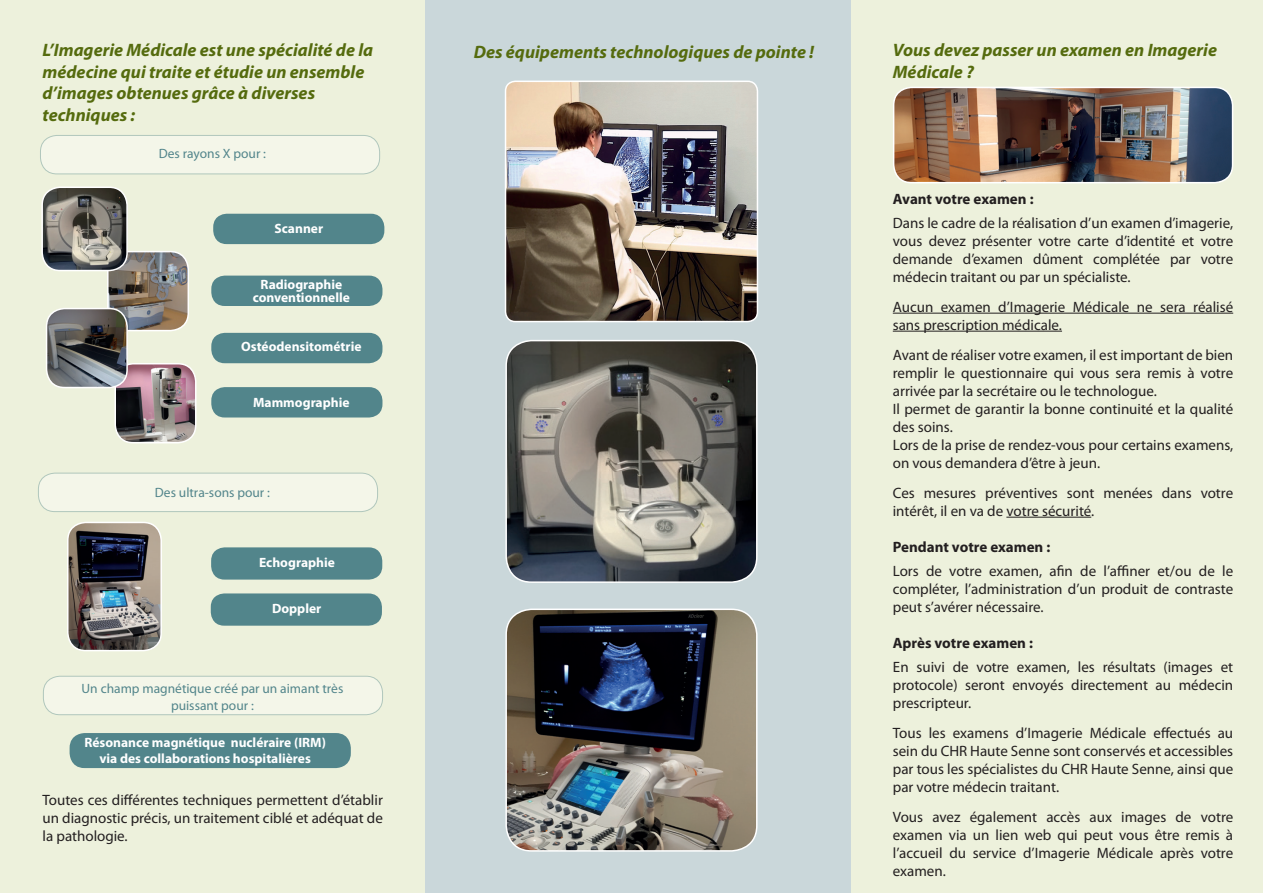
<style>
.page{position:relative;width:1263px;height:893px;background:#fff}
.page>*{position:absolute;margin:0;border:0;box-sizing:border-box;transform-origin:0 0}
.t1{font:italic 700 18px/21.6px "Myriad Pro";color:#556b0e}
.t2{font:15px/18px "Myriad Pro";color:#231f20;text-align:justify}
.t3{font:700 15px "Myriad Pro";color:#231f20}
.t4{font:700 13.5px/13.5px "Myriad Pro";color:#fff;text-align:center}
.t5{font:13.5px/16.2px "Myriad Pro";color:#52858b;text-align:center}
</style>
<div class="page">
<div style="left:0;top:0;width:425px;height:893px;background:#edf1dc"></div>
<div style="left:425px;top:0;width:425px;height:893px;background:#cad7da"></div>
<div style="left:850px;top:0;width:413px;height:893px;background:#edf1dc"></div>
<hr style="left:893px;top:313px;width:340px;height:1px;background:#231f20">
<hr style="left:893px;top:331px;width:169px;height:1px;background:#231f20">
<hr style="left:1006px;top:517px;width:85px;height:1px;background:#231f20">
<img style="left:505px;top:81px;width:252px;height:241px">
<div style="left:505px;top:81px;width:253px;height:241px;border:2px solid #fff;border-radius:10px"></div>
<div style="left:213px;top:214px;width:171px;height:30px;background:#52858b;border-radius:14px"></div>
<div style="left:211px;top:276px;width:171px;height:30px;background:#52858b;border-radius:14px"></div>
<div style="left:211px;top:333px;width:171px;height:30px;background:#52858b;border-radius:14px"></div>
<div style="left:211px;top:387px;width:171px;height:30px;background:#52858b;border-radius:14px"></div>
<div style="left:40px;top:135px;width:340px;height:39px;background:#f4f6e9;border-radius:16px"></div>
<div style="left:40px;top:135px;width:340px;height:39px;border:1px solid #52858b;border-radius:16px"></div>
<div style="left:211px;top:547px;width:171px;height:33px;background:#52858b;border-radius:14px"></div>
<div style="left:38px;top:473px;width:340px;height:39px;background:#f4f6e9;border-radius:16px"></div>
<div style="left:38px;top:473px;width:340px;height:39px;border:1px solid #52858b;border-radius:16px"></div>
<div style="left:43px;top:676px;width:340px;height:39px;background:#f4f6e9;border-radius:16px"></div>
<div style="left:43px;top:676px;width:340px;height:39px;border:1px solid #52858b;border-radius:16px"></div>
<div style="left:70px;top:733px;width:281px;height:35px;background:#52858b;border-radius:15px"></div>
<img style="left:117px;top:364px;width:79px;height:79px">
<div style="left:114px;top:363px;width:82px;height:80px;border:2px solid #fff;border-radius:18px"></div>
<img style="left:110px;top:252px;width:78px;height:79px">
<div style="left:107px;top:251px;width:82px;height:80px;border:2px solid #fff;border-radius:18px"></div>
<img style="left:68px;top:522px;width:93px;height:129px">
<div style="left:67px;top:522px;width:95px;height:129px;border:2px solid #fff;border-radius:18px"></div>
<div style="left:211px;top:593px;width:171px;height:33px;background:#52858b;border-radius:14px"></div>
<img style="left:47px;top:309px;width:80px;height:78px">
<div style="left:46px;top:308px;width:82px;height:80px;border:2px solid #fff;border-radius:18px"></div>
<img style="left:44px;top:187px;width:83px;height:84px">
<div style="left:41px;top:187px;width:87px;height:84px;border:2px solid #fff;border-radius:18px"></div>
<img style="left:894px;top:87px;width:338px;height:96px">
<div style="left:893px;top:87px;width:340px;height:96px;border:2px solid #fff;border-radius:18px"></div>
<img style="left:506px;top:609px;width:251px;height:240px">
<div style="left:505px;top:609px;width:252px;height:243px;border:2px solid #fff;border-radius:25px"></div>
<img style="left:508px;top:341px;width:249px;height:241px">
<div style="left:505px;top:340px;width:252px;height:243px;border:2px solid #fff;border-radius:25px"></div>
<p class="t1" style="left:43px;top:39px;width:332px">L’Imagerie Médicale est une spécialité de la médecine qui traite et étudie un ensemble d’images obtenues grâce à diverses techniques :</p>
<p class="t5" style="left:159px;top:145px;width:109px">Des rayons X pour :</p>
<p class="t4" style="left:274px;top:221px;width:50px">Scanner</p>
<p class="t4" style="left:253px;top:277px;width:99px">Radiographie conventionnelle</p>
<p class="t4" style="left:241px;top:339px;width:122px">Ostéodensitométrie</p>
<p class="t4" style="left:253px;top:395px;width:98px">Mammographie</p>
<p class="t5" style="left:155px;top:484px;width:117px">Des ultra-sons pour :</p>
<p class="t4" style="left:259px;top:555px;width:77px">Echographie</p>
<p class="t4" style="left:272px;top:601px;width:51px">Doppler</p>
<p class="t5" style="left:82px;top:680px;width:263px">Un champ magnétique créé par un aimant très puissant pour :</p>
<p class="t4" style="left:84px;top:734px;width:243px;line-height:16.2px">Résonance magnétique nucléraire (IRM) via des collaborations hospitalières</p>
<p class="t2" style="left:43px;top:791px;width:342px">Toutes ces différentes techniques permettent d’établir un diagnostic précis, un traitement ciblé et adéquat de la pathologie.</p>
<p class="t1" style="left:474px;top:40px;width:342px">Des équipements technologiques de pointe !</p>
<p class="t1" style="left:893px;top:39px;width:326px">Vous devez passer un examen en Imagerie<br>Médicale ?</p>
<p class="t3" style="left:893px;top:189px;width:142px">Avant votre examen :</p>
<p class="t2" style="left:893px;top:213px;width:342px">Dans le cadre de la réalisation d’un examen d’imagerie, vous devez présenter votre carte d’identité et votre demande d’examen dûment complétée par votre médecin traitant ou par un spécialiste.</p>
<p class="t2" style="left:893px;top:297px;width:342px">Aucun examen d’Imagerie Médicale ne sera réalisé sans prescription médicale.</p>
<p class="t2" style="left:893px;top:345px;width:342px;text-align:left">Avant de réaliser votre examen, il est important de bien remplir le questionnaire qui vous sera remis à votre arrivée par la secrétaire ou le technologue.<br>Il permet de garantir la bonne continuité et la qualité des soins.<br>Lors de la prise de rendez-vous pour certains examens, on vous demandera d’être à jeun.</p>
<p class="t2" style="left:893px;top:483px;width:342px">Ces mesures préventives sont menées dans votre intérêt, il en va de votre sécurité.</p>
<p class="t3" style="left:893px;top:537px;width:159px">Pendant votre examen :</p>
<p class="t2" style="left:893px;top:561px;width:342px">Lors de votre examen, afin de l’affiner et/ou de le compléter, l’administration d’un produit de contraste peut s’avérer nécessaire.</p>
<p class="t3" style="left:893px;top:633px;width:142px">Après votre examen :</p>
<p class="t2" style="left:893px;top:657px;width:342px">En suivi de votre examen, les résultats (images et protocole) seront envoyés directement au médecin prescripteur.</p>
<p class="t2" style="left:893px;top:723px;width:342px">Tous les examens d’Imagerie Médicale effectués au sein du CHR Haute Senne sont conservés et accessibles par tous les spécialistes du CHR Haute Senne, ainsi que par votre médecin traitant.</p>
<p class="t2" style="left:893px;top:807px;width:342px">Vous avez également accès aux images de votre examen via un lien web qui peut vous être remis à l’accueil du service d’Imagerie Médicale après votre examen.</p>
</div>
